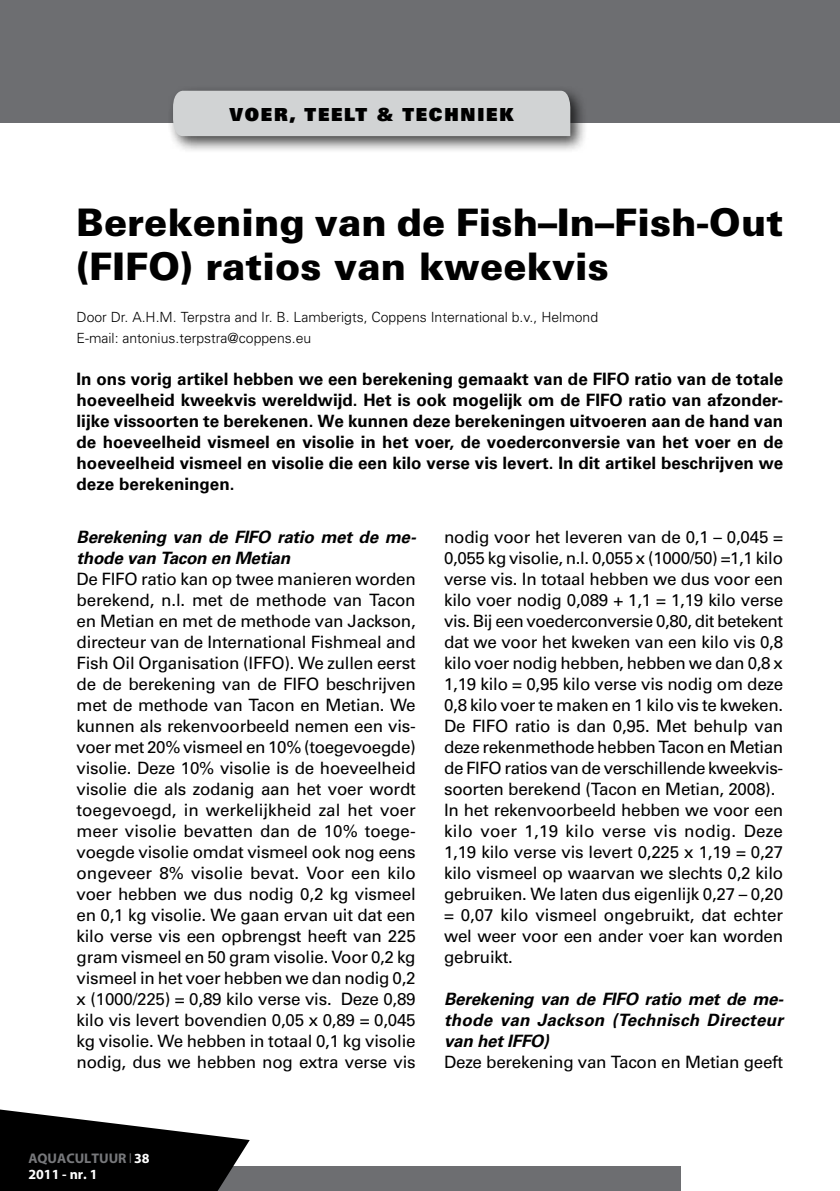
<style>
.page{position:relative;width:840px;height:1191px;background:#fff}
.page>*{position:absolute;margin:0;border:0;box-sizing:border-box;transform-origin:0 0}
.t1{font:900 38px/44px "Univers";color:#000}
.t2{font:900 18px "Univers";letter-spacing:.1em;color:#000}
.t3{font:17px/21px "Univers";letter-spacing:-.015em;color:#000;text-align:justify}
.t4{font:700 17px/21px "Univers";color:#000;text-align:justify}
.t5{font:italic 700 17px/21px "Univers";letter-spacing:-.015em;color:#000}
.t6{font:300 14px/21px "Univers";color:#000}
.t7{font:700 14px/16px "Myriad";color:#77787b}
.s1{color:#fff}
</style>
<div class="page">
<div style="left:0;top:1166px;width:680px;height:25px;background:#6d6e71"></div>
<svg style="left:0;top:1109px;width:249px;height:82px"></svg>
<div style="left:23px;top:1147px;width:144px;height:44px;background:#000"></div>
<div style="left:0;top:0;width:839px;height:123px;background:#6d6e71"></div>
<div style="left:167px;top:84px;width:421px;height:70px;background:#000;opacity:.75"></div>
<div style="left:173px;top:91px;width:397px;height:45px;background:#d1d3d4"></div>
<p class="t2" style="left:229px;top:102px;width:285px">VOER, TEELT &amp; TECHNIEK</p>
<h1 class="t1" style="left:76px;top:200px;width:707px">Berekening van de Fish–In–Fish-Out (FIFO) ratios van kweekvis</h1>
<p class="t6" style="left:76px;top:307px;width:523px">Door Dr. A.H.M. Terpstra and Ir. B. Lamberigts, Coppens International b.v., Helmond<br>E-mail: antonius.terpstra@coppens.eu</p>
<p class="t4" style="left:76px;top:369px;width:708px">In ons vorig artikel hebben we een berekening gemaakt van de FIFO ratio van de totale hoeveelheid kweekvis wereldwijd. Het is ook mogelijk om de FIFO ratio van afzonder&shy;lijke vissoorten te berekenen. We kunnen deze berekeningen uitvoeren aan de hand van de hoeveelheid vismeel en visolie in het voer, de voederconversie van het voer en de hoeveelheid vismeel en visolie die een kilo verse vis levert. In dit artikel beschrijven we deze berekeningen.</p>
<p class="t3" style="left:444px;top:526px;width:340px;text-align:left">nodig voor het leveren van de 0,1 – 0,045 = 0,055 kg visolie, n.l. 0,055 x (1000/50) =1,1 kilo verse vis. In totaal hebben we dus voor een kilo voer nodig 0,089 + 1,1 = 1,19 kilo verse vis. Bij een voederconversie 0,80, dit betekent dat we voor het kweken van een kilo vis 0,8 kilo voer nodig hebben, hebben we dan 0,8 x 1,19 kilo = 0,95 kilo verse vis nodig om deze 0,8 kilo voer te maken en 1 kilo vis te kweken.<br>De FIFO ratio is dan 0,95. Met behulp van deze rekenmethode hebben Tacon en Metian de FIFO ratios van de verschillende kweekvis&shy;soorten berekend (Tacon en Metian, 2008).<br>In het rekenvoorbeeld hebben we voor een kilo voer 1,19 kilo verse vis nodig. Deze 1,19 kilo verse vis levert 0,225 x 1,19 = 0,27 kilo vismeel op waarvan we slechts 0,2 kilo gebruiken. We laten dus eigenlijk 0,27 – 0,20 = 0,07 kilo vismeel ongebruikt, dat echter wel weer voor een ander voer kan worden gebruikt.</p>
<p class="t5" style="left:444px;top:988px;width:341px;text-align:justify">Berekening van de FIFO ratio met de me&shy;thode van Jackson (Technisch Directeur van het IFFO)</p>
<p class="t3" style="left:444px;top:1051px;width:340px">Deze berekening van Tacon en Metian geeft</p>
<p class="t5" style="left:76px;top:526px;width:341px">Berekening van de FIFO ratio met de me&shy;thode van Tacon en Metian</p>
<p class="t3" style="left:76px;top:568px;width:340px">De FIFO ratio kan op twee manieren worden berekend, n.l. met de methode van Tacon en Metian en met de methode van Jackson, directeur van de International Fishmeal and Fish Oil Organisation (IFFO). We zullen eerst de de berekening van de FIFO beschrijven met de methode van Tacon en Metian. We kunnen als rekenvoorbeeld nemen een vis&shy;voer met 20% vismeel en 10% (toegevoegde) visolie. Deze 10% visolie is de hoeveelheid visolie die als zodanig aan het voer wordt toegevoegd, in werkelijkheid zal het voer meer visolie bevatten dan de 10% toege&shy;voegde visolie omdat vismeel ook nog eens ongeveer 8% visolie bevat. Voor een kilo voer hebben we dus nodig 0,2 kg vismeel en 0,1 kg visolie. We gaan ervan uit dat een kilo verse vis een opbrengst heeft van 225 gram vismeel en 50 gram visolie. Voor 0,2 kg vismeel in het voer hebben we dan nodig 0,2 x (1000/225) = 0,89 kilo verse vis. Deze 0,89 kilo vis levert bovendien 0,05 x 0,89 = 0,045 kg visolie. We hebben in totaal 0,1 kg visolie nodig, dus we hebben nog extra verse vis</p>
<p class="t7" style="left:28px;top:1151px;width:123px">AQUACULTUUR ❘ <span class="s1">38<br>2011 - NR. 1</span></p>
</div>
